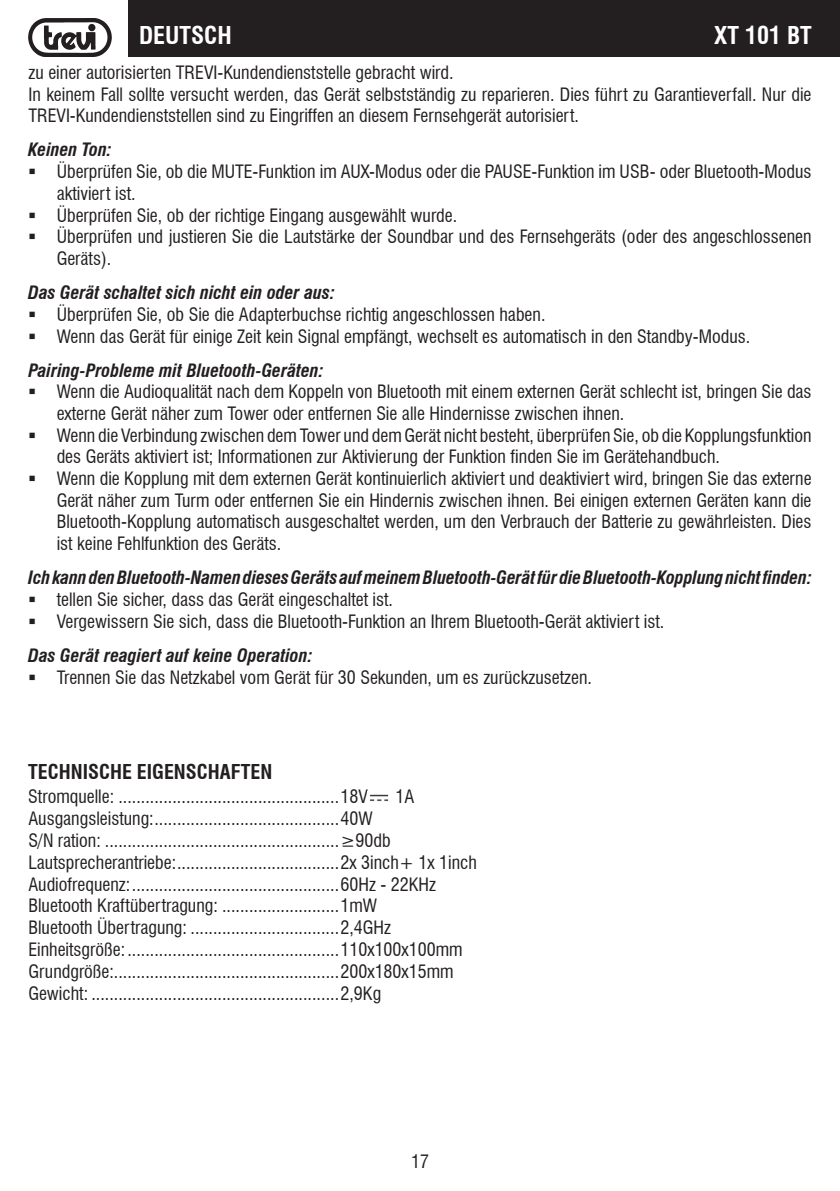
<style>
.page{position:relative;width:840px;height:1191px;background:#fff}
.page>*{position:absolute;margin:0;border:0;box-sizing:border-box;transform-origin:0 0}
.t1{font:700 condensed 24px "Swiss 721 BT";color:#fff}
.t2{font:700 condensed 20px "Swiss 721 BT";color:#231f20}
.t3{font:condensed 18px/21.6px "Swiss 721 BT";color:#231f20}
.t4{font:italic 700 condensed 18px "Swiss 721 BT";letter-spacing:-.005em;color:#231f20}
.s1{font-weight:700;font-style:italic}
</style>
<div class="page">
<div style="left:128px;top:0;width:711px;height:57px;background:#231f20"></div>
<img style="left:28px;top:19px;width:84px;height:38px">
<img style="left:370px;top:794px;width:19px;height:7px">
<h1 class="t1" style="left:139px;top:21px;width:94px">DEUTSCH</h1>
<h1 class="t1" style="left:713px;top:21px;width:99px">XT 101 BT</h1>
<p class="t3" style="left:28px;top:62px;width:784px">zu einer autorisierten TREVI-Kundendienststelle gebracht wird.<br>In keinem Fall sollte versucht werden, das Gerät selbstständig zu reparieren. Dies führt zu Garantieverfall. Nur die<br>TREVI-Kundendienststellen sind zu Eingriffen an diesem Fernsehgerät autorisiert.</p>
<p class="t4" style="left:28px;top:139px;width:85px">Keinen Ton:</p>
<p class="t3" style="left:57px;top:161px;width:756px;text-indent:-28px">▪ Überprüfen Sie, ob die MUTE-Funktion im AUX-Modus oder die PAUSE-Funktion im USB- oder Bluetooth-Modus aktiviert ist.</p>
<p class="t3" style="left:28px;top:204px;width:430px">▪ Überprüfen Sie, ob der richtige Eingang ausgewählt wurde.</p>
<p class="t3" style="left:57px;top:226px;width:756px;text-indent:-28px">▪ Überprüfen und justieren Sie die Lautstärke der Soundbar und des Fernsehgeräts (oder des angeschlossenen<br>Geräts).</p>
<p class="t4" style="left:28px;top:282px;width:308px">Das Gerät schaltet sich nicht ein oder aus:</p>
<p class="t3" style="left:28px;top:303px;width:518px">▪ Überprüfen Sie, ob Sie die Adapterbuchse richtig angeschlossen haben.</p>
<p class="t3" style="left:28px;top:319px;width:723px;line-height:34px">▪ Wenn das Gerät für einige Zeit kein Signal empfängt, wechselt es automatisch in den Standby-Modus.<br><span class="s1">Pairing-Probleme mit Bluetooth-Geräten:</span></p>
<p class="t3" style="left:57px;top:381px;width:756px;text-indent:-28px">▪ Wenn die Audioqualität nach dem Koppeln von Bluetooth mit einem externen Gerät schlecht ist, bringen Sie das externe Gerät näher zum Tower oder entfernen Sie alle Hindernisse zwischen ihnen.</p>
<p class="t3" style="left:57px;top:424px;width:756px;text-indent:-28px">▪ Wenn die Verbindung zwischen dem Tower und dem Gerät nicht besteht, überprüfen Sie, ob die Kopplungsfunktion des Geräts aktiviert ist; Informationen zur Aktivierung der Funktion finden Sie im Gerätehandbuch.</p>
<p class="t3" style="left:57px;top:468px;width:756px;text-align:justify;text-indent:-28px">▪ Wenn die Kopplung mit dem externen Gerät kontinuierlich aktiviert und deaktiviert wird, bringen Sie das externe Gerät näher zum Turm oder entfernen Sie ein Hindernis zwischen ihnen. Bei einigen externen Geräten kann die Bluetooth-Kopplung automatisch ausgeschaltet werden, um den Verbrauch der Batterie zu gewährleisten. Dies ist keine Fehlfunktion des Geräts.</p>
<p class="t4" style="left:28px;top:567px;width:784px">Ich kann den Bluetooth-Namen dieses Geräts auf meinem Bluetooth-Gerät für die Bluetooth-Kopplung nicht finden:</p>
<p class="t3" style="left:28px;top:588px;width:366px">▪ tellen Sie sicher, dass das Gerät eingeschaltet ist.</p>
<p class="t3" style="left:28px;top:604px;width:637px;line-height:34px">▪ Vergewissern Sie sich, dass die Bluetooth-Funktion an Ihrem Bluetooth-Gerät aktiviert ist.<br><span class="s1">Das Gerät reagiert auf keine Operation:</span></p>
<p class="t3" style="left:28px;top:666px;width:565px">▪ Trennen Sie das Netzkabel vom Gerät für 30 Sekunden, um es zurückzusetzen.</p>
<p class="t2" style="left:28px;top:759px;width:245px">TECHNISCHE EIGENSCHAFTEN</p>
<p class="t3" style="left:28px;top:786px;width:341px">Stromquelle: .................................................18V</p>
<p class="t3" style="left:395px;top:786px;width:20px">1A</p>
<p class="t3" style="left:28px;top:807px;width:450px">Ausgangsleistung:.........................................40W<br>S/N ration: ....................................................≥90db Lautsprecherantriebe:....................................2x 3inch+ 1x 1inch Audiofrequenz:..............................................60Hz - 22KHz Bluetooth Kraftübertragung: ..........................1mW<br>Bluetooth Übertragung: .................................2,4GHz Einheitsgröße:...............................................110x100x100mm Grundgröße:..................................................200x180x15mm Gewicht: .......................................................2,9Kg</p>
<p class="t3" style="left:411px;top:1150px;width:19px">17</p>
</div>
